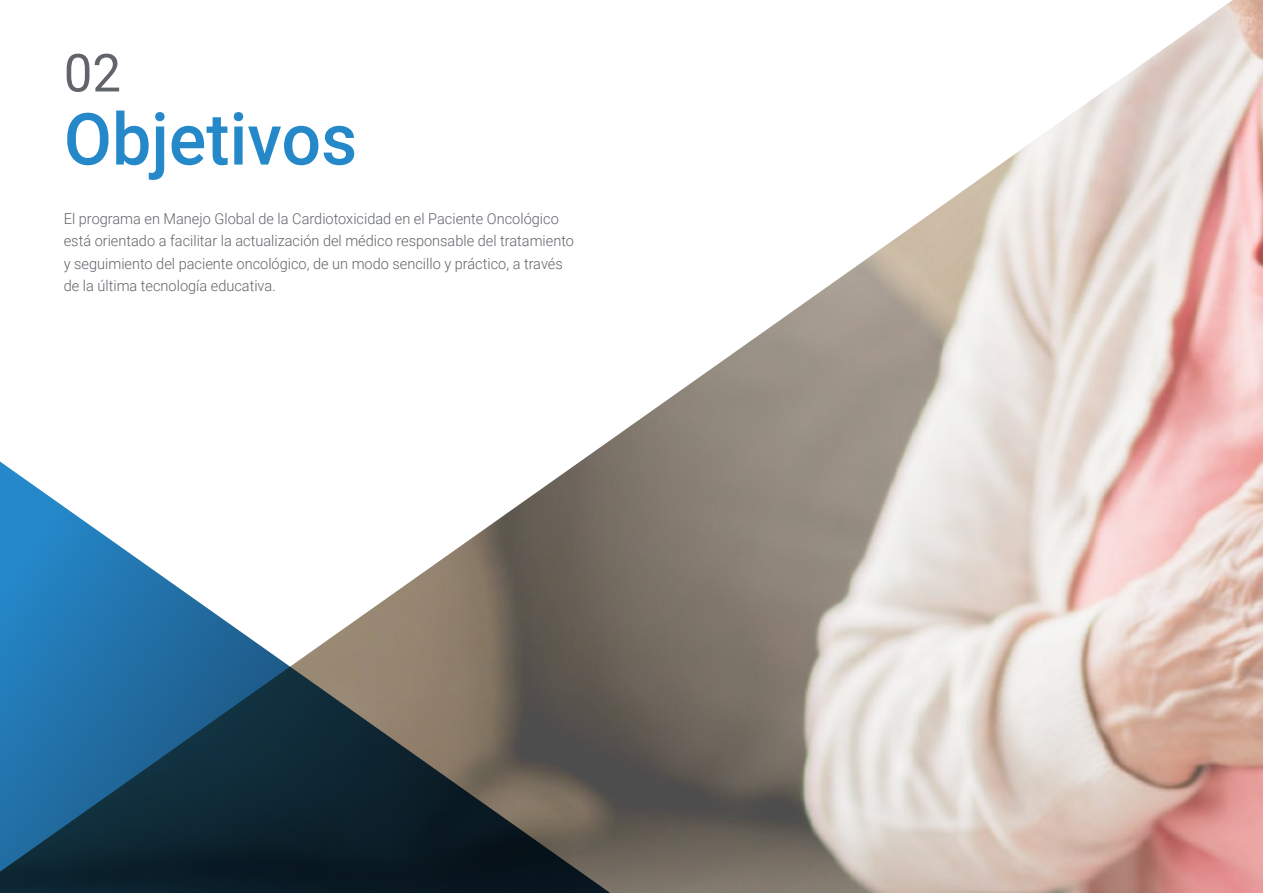
<style>
.page{position:relative;width:1263px;height:893px;background:#fff}
.page>*{position:absolute;margin:0;border:0;box-sizing:border-box;transform-origin:0 0}
.t1{font:500 72px "Roboto";color:#2488c9}
.t2{font:52.5px "Roboto";color:#61646a}
.t3{font:300 15px/22.5px "Roboto";color:#61646a}
</style>
<div class="page">
<img style="left:602px;top:0;width:661px;height:893px">
<svg style="left:0;top:446px;width:640px;height:447px"></svg>
<h2 class="t2" style="left:64px;top:36px;width:59px">02</h2>
<h1 class="t1" style="left:64px;top:89px;width:295px">Objetivos</h1>
<p class="t3" style="left:64px;top:207px;width:512px">El programa en Manejo Global de la Cardiotoxicidad en el Paciente Oncológico está orientado a facilitar la actualización del médico responsable del tratamiento y seguimiento del paciente oncológico, de un modo sencillo y práctico, a través de la última tecnología educativa.</p>
</div>
